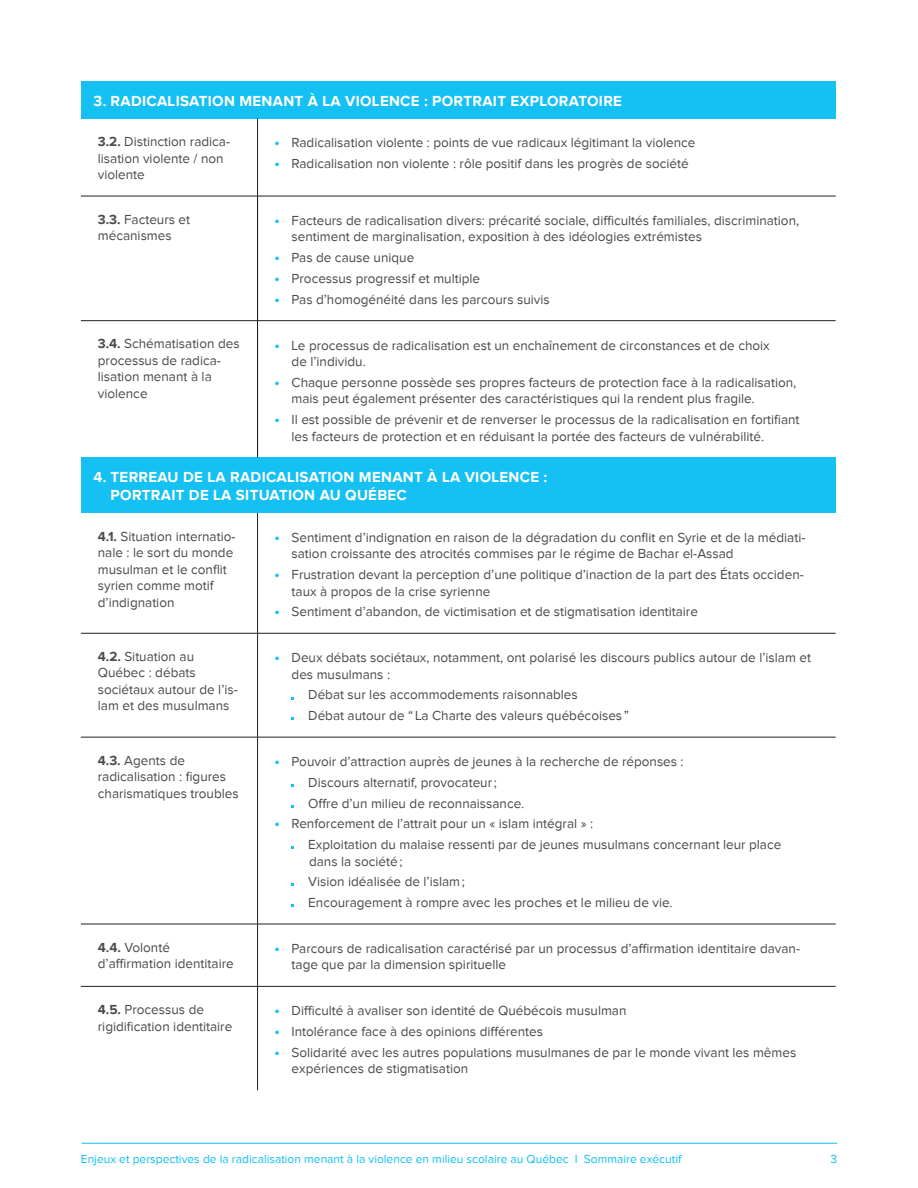
<style>
.page{position:relative;width:918px;height:1188px;background:#fff}
.page>*{position:absolute;margin:0;border:0;box-sizing:border-box;transform-origin:0 0}
.TITRE{font:700 15px/18px "Proxima Nova";letter-spacing:.02em;color:#fff}
.TEXTE_2{font:13.5px/16.5px "Proxima Nova";color:#4b4c4d}
.CHAP_2{font:13.5px/16.5px "Proxima Nova";color:#4b4c4d}
.t1{font:12px "Proxima Nova";color:#15c0f2}
.s1{font-weight:700}
.s2{font-weight:700;font-size:15px;color:#15c0f2}
</style>
<div class="page">
<hr style="left:82px;top:1143px;width:755px;height:1px;background:#15c0f2">
<div style="left:81px;top:81px;width:755px;height:37px;background:#15c0f2"></div>
<div style="left:81px;top:458px;width:755px;height:55px;background:#15c0f2"></div>
<hr style="left:81px;top:633px;width:177px;height:1px;background:#231f20">
<hr style="left:258px;top:633px;width:578px;height:1px;background:#231f20">
<hr style="left:81px;top:737px;width:177px;height:1px;background:#231f20">
<hr style="left:258px;top:737px;width:578px;height:1px;background:#231f20">
<hr style="left:81px;top:924px;width:177px;height:1px;background:#231f20">
<hr style="left:258px;top:924px;width:578px;height:1px;background:#231f20">
<hr style="left:81px;top:986px;width:177px;height:1px;background:#231f20">
<hr style="left:258px;top:986px;width:578px;height:1px;background:#231f20">
<hr style="left:81px;top:320px;width:176px;height:1px;background:#231f20">
<hr style="left:258px;top:320px;width:578px;height:1px;background:#231f20">
<hr style="left:257px;top:196px;width:1px;height:125px;background:#001123">
<hr style="left:257px;top:321px;width:1px;height:137px;background:#001123">
<hr style="left:257px;top:513px;width:1px;height:120px;background:#231f20">
<hr style="left:257px;top:633px;width:1px;height:104px;background:#231f20">
<hr style="left:257px;top:737px;width:1px;height:187px;background:#231f20">
<hr style="left:257px;top:924px;width:1px;height:62px;background:#231f20">
<hr style="left:257px;top:987px;width:1px;height:103px;background:#231f20">
<hr style="left:257px;top:118px;width:1px;height:78px;background:#231f20">
<hr style="left:81px;top:196px;width:177px;height:1px;background:#231f20">
<hr style="left:258px;top:196px;width:578px;height:1px;background:#231f20">
<p class="TITRE" style="left:94px;top:91px;width:530px">3. RADICALISATION MENANT À LA VIOLENCE : PORTRAIT EXPLORATOIRE</p>
<p class="CHAP_2" style="left:98px;top:133px;width:134px"><span class="s1">3.2.</span> Distinction radica&shy;lisation violente / non violente</p>
<p class="TEXTE_2" style="left:275px;top:134px;width:422px"><span class="s2">•</span> Radicalisation violente : points de vue radicaux légitimant la violence</p>
<p class="TEXTE_2" style="left:275px;top:155px;width:416px"><span class="s2">•</span> Radicalisation non violente : rôle positif dans les progrès de société</p>
<p class="CHAP_2" style="left:98px;top:211px;width:94px"><span class="s1">3.3.</span> Facteurs et mécanismes</p>
<p class="TEXTE_2" style="left:292px;top:212px;width:509px;text-indent:-17px"><span class="s2">•</span> Facteurs de radicalisation divers: précarité sociale, difficultés familiales, discrimination, sentiment de marginalisation, exposition à des idéologies extrémistes</p>
<p class="TEXTE_2" style="left:275px;top:249px;width:141px"><span class="s2">•</span> Pas de cause unique</p>
<p class="TEXTE_2" style="left:275px;top:270px;width:207px"><span class="s2">•</span> Processus progressif et multiple</p>
<p class="TEXTE_2" style="left:275px;top:291px;width:277px"><span class="s2">•</span> Pas d’homogénéité dans les parcours suivis</p>
<p class="CHAP_2" style="left:98px;top:335px;width:143px"><span class="s1">3.4.</span> Schématisation des processus de radica&shy;lisation menant à la violence</p>
<p class="TEXTE_2" style="left:292px;top:337px;width:480px;text-indent:-17px"><span class="s2">•</span> Le processus de radicalisation est un enchaînement de circonstances et de choix de l’individu.</p>
<p class="TEXTE_2" style="left:292px;top:374px;width:506px;text-indent:-17px"><span class="s2">•</span> Chaque personne possède ses propres facteurs de protection face à la radicalisation, mais peut également présenter des caractéristiques qui la rendent plus fragile.</p>
<p class="TEXTE_2" style="left:292px;top:411px;width:510px;text-indent:-17px"><span class="s2">•</span> Il est possible de prévenir et de renverser le processus de la radicalisation en fortifiant les facteurs de protection et en réduisant la portée des facteurs de vulnérabilité.</p>
<p class="TITRE" style="left:111px;top:468px;width:438px;text-indent:-17px">4. TERREAU DE LA RADICALISATION MENANT À LA VIOLENCE :<br>PORTRAIT DE LA SITUATION AU QUÉBEC</p>
<p class="CHAP_2" style="left:98px;top:528px;width:139px"><span class="s1">4.1.</span> Situation internatio&shy;nale : le sort du monde musulman et le conflit syrien comme motif d’indignation</p>
<p class="TEXTE_2" style="left:292px;top:529px;width:515px;text-indent:-17px"><span class="s2">•</span> Sentiment d’indignation en raison de la dégradation du conflit en Syrie et de la médiati&shy;sation croissante des atrocités commises par le régime de Bachar el-Assad</p>
<p class="TEXTE_2" style="left:292px;top:566px;width:514px;text-indent:-17px"><span class="s2">•</span> Frustration devant la perception d’une politique d’inaction de la part des États occiden&shy;taux à propos de la crise syrienne</p>
<p class="TEXTE_2" style="left:275px;top:603px;width:425px"><span class="s2">•</span> Sentiment d’abandon, de victimisation et de stigmatisation identitaire</p>
<p class="CHAP_2" style="left:98px;top:648px;width:141px"><span class="s1">4.2.</span> Situation au<br>Québec : débats sociétaux autour de l’is&shy;lam et des musulmans</p>
<p class="TEXTE_2" style="left:292px;top:649px;width:521px;text-indent:-17px"><span class="s2">•</span> Deux débats sociétaux, notamment, ont polarisé les discours publics autour de l’islam et des musulmans :</p>
<p class="TEXTE_2" style="left:308px;top:686px;width:271px">Débat sur les accommodements raisonnables</p>
<p class="TEXTE_2" style="left:308px;top:707px;width:322px">Débat autour de “La Charte des valeurs québécoises ”</p>
<p class="CHAP_2" style="left:98px;top:752px;width:142px"><span class="s1">4.3.</span> Agents de radicalisation : figures charismatiques troubles</p>
<p class="TEXTE_2" style="left:275px;top:753px;width:411px"><span class="s2">•</span> Pouvoir d’attraction auprès de jeunes à la recherche de réponses :</p>
<p class="TEXTE_2" style="left:308px;top:774px;width:190px">Discours alternatif, provocateur;</p>
<p class="TEXTE_2" style="left:308px;top:795px;width:218px">Offre d’un milieu de reconnaissance.</p>
<p class="TEXTE_2" style="left:275px;top:815px;width:320px"><span class="s2">•</span> Renforcement de l’attrait pour un « islam intégral » :</p>
<p class="TEXTE_2" style="left:308px;top:836px;width:475px">Exploitation du malaise ressenti par de jeunes musulmans concernant leur place dans la société;</p>
<p class="TEXTE_2" style="left:308px;top:873px;width:158px">Vision idéalisée de l’islam;</p>
<p class="TEXTE_2" style="left:308px;top:894px;width:366px">Encouragement à rompre avec les proches et le milieu de vie.</p>
<p class="CHAP_2" style="left:98px;top:939px;width:137px"><span class="s1">4.4.</span> Volonté d’affirmation identitaire</p>
<p class="TEXTE_2" style="left:292px;top:940px;width:510px;text-indent:-17px"><span class="s2">•</span> Parcours de radicalisation caractérisé par un processus d’affirmation identitaire davan&shy;tage que par la dimension spirituelle</p>
<p class="CHAP_2" style="left:98px;top:1001px;width:136px"><span class="s1">4.5.</span> Processus de rigidification identitaire</p>
<p class="TEXTE_2" style="left:275px;top:1002px;width:354px"><span class="s2">•</span> Difficulté à avaliser son identité de Québécois musulman</p>
<p class="TEXTE_2" style="left:275px;top:1023px;width:270px"><span class="s2">•</span> Intolérance face à des opinions différentes</p>
<p class="TEXTE_2" style="left:292px;top:1044px;width:506px;text-indent:-17px"><span class="s2">•</span> Solidarité avec les autres populations musulmanes de par le monde vivant les mêmes expériences de stigmatisation</p>
<p class="t1" style="left:81px;top:1152px;width:602px">Enjeux et perspectives de la radicalisation menant à la violence en milieu scolaire au Québec I Sommaire exécutif</p>
<p class="t1" style="left:830px;top:1152px;width:8px">3</p>
</div>
